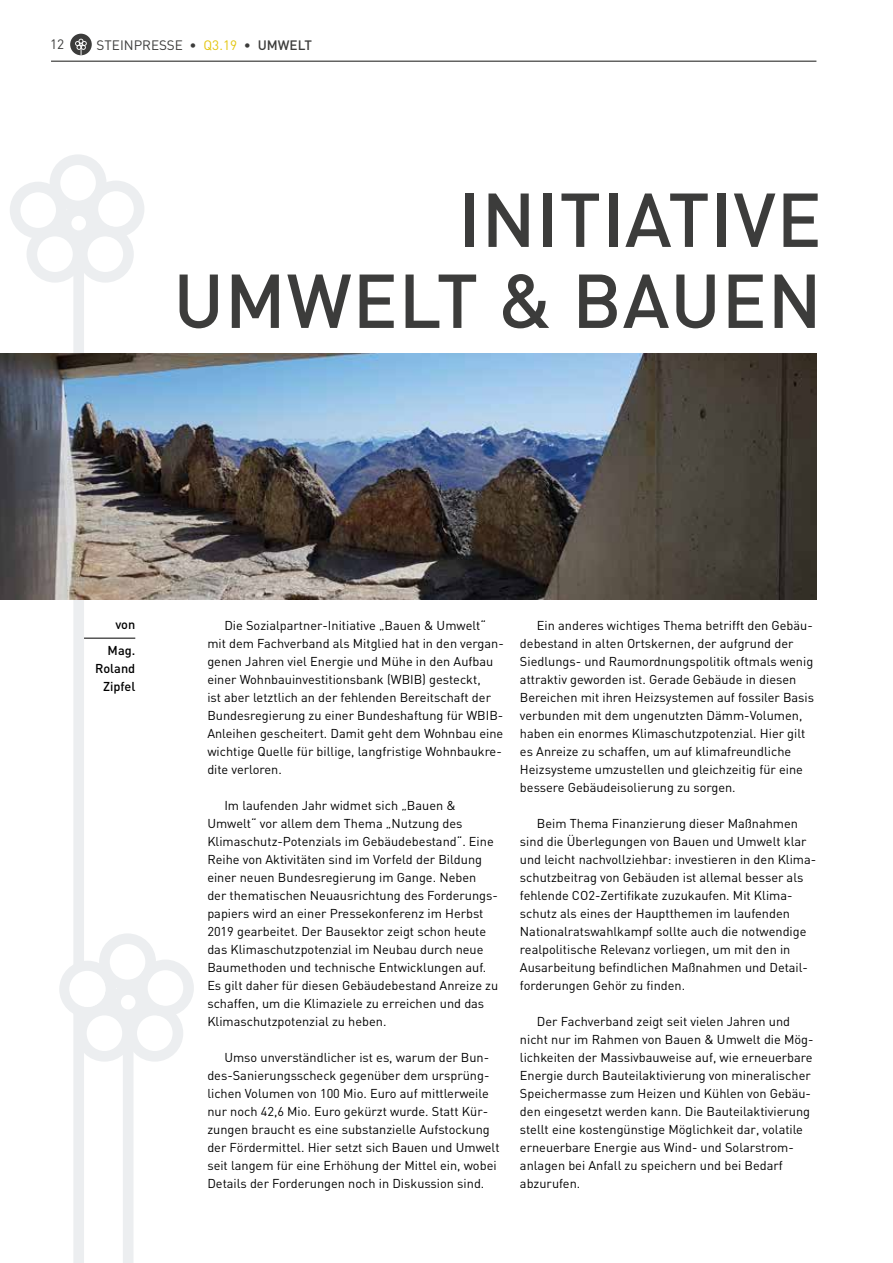
<style>
.page{position:relative;width:893px;height:1263px;background:#fff}
.page>*{position:absolute;margin:0;border:0;box-sizing:border-box;transform-origin:0 0}
.t1{font:500 75px/81px "DIN";letter-spacing:.01em;color:#3c3c3b;text-align:right}
.t2{font:13.5px "DIN";color:#3c3c3b}
.t3{font:12.75px/18px "DIN";color:#000}
.t4{font:500 12.75px/25.5px "DIN";color:#000;text-align:right}
.s1{color:#e3c50e}
.s2{font-weight:500}
</style>
<div class="page">
<hr style="left:51px;top:61px;width:765px;height:1px;background:#3c3c3b">
<div style="left:70px;top:34px;width:22px;height:21px;background:#3c3c3b;border-radius:50%"></div>
<svg style="left:75px;top:39px;width:12px;height:16px"></svg>
<svg style="left:10px;top:154px;width:184px;height:1109px"></svg>
<img style="left:0;top:354px;width:816px;height:246px">
<div style="left:69px;top:971px;width:36px;height:36px;background:#fff;border-radius:50%"></div>
<hr style="left:84px;top:638px;width:51px;height:1px;background:#000">
<p class="t2" style="left:50px;top:36px;width:16px">12</p>
<p class="t2" style="left:97px;top:37px;width:217px">STEINPRESSE • <span class="s1">Q3.19</span> • <span class="s2">UMWELT</span></p>
<h1 class="t1" style="left:173px;top:177px;width:650px">INITIATIVE<br>UMWELT &amp; BAUEN</h1>
<p class="t4" style="left:108px;top:611px;width:29px">von<br>Mag.</p>
<p class="t4" style="left:95px;top:659px;width:42px;line-height:18px">Roland<br>Zipfel</p>
<p class="t3" style="left:207px;top:616px;width:298px;text-indent:17px">Die Sozialpartner-Initiative „Bauen &amp; Umwelt“ mit dem Fachverband als Mitglied hat in den vergan&shy;genen Jahren viel Energie und Mühe in den Aufbau einer Wohnbauinvestitionsbank (WBIB) gesteckt,<br>ist aber letztlich an der fehlenden Bereitschaft der Bundesregierung zu einer Bundeshaftung für WBIB-Anleihen gescheitert. Damit geht dem Wohnbau eine wichtige Quelle für billige, langfristige Wohnbaukre&shy;dite verloren.</p>
<p class="t3" style="left:207px;top:796px;width:292px;text-indent:17px">Im laufenden Jahr widmet sich „Bauen &amp; Umwelt“ vor allem dem Thema „Nutzung des Klimaschutz-Potenzials im Gebäudebestand“. Eine Reihe von Aktivitäten sind im Vorfeld der Bildung einer neuen Bundesregierung im Gange. Neben der thematischen Neuausrichtung des Forderungs&shy;papiers wird an einer Pressekonferenz im Herbst 2019 gearbeitet. Der Bausektor zeigt schon heute das Klimaschutzpotenzial im Neubau durch neue Baumethoden und technische Entwicklungen auf.<br>Es gilt daher für diesen Gebäudebestand Anreize zu schaffen, um die Klimaziele zu erreichen und das Klimaschutzpotenzial zu heben.</p>
<p class="t3" style="left:207px;top:1048px;width:294px;text-indent:17px">Umso unverständlicher ist es, warum der Bun&shy;des-Sanierungsscheck gegenüber dem ursprüng&shy;lichen Volumen von 100 Mio. Euro auf mittlerweile nur noch 42,6 Mio. Euro gekürzt wurde. Statt Kür&shy;zungen braucht es eine substanzielle Aufstockung der Fördermittel. Hier setzt sich Bauen und Umwelt seit langem für eine Erhöhung der Mittel ein, wobei Details der Forderungen noch in Diskussion sind.</p>
<p class="t3" style="left:520px;top:616px;width:296px;text-indent:17px">Ein anderes wichtiges Thema betrifft den Gebäu&shy;debestand in alten Ortskernen, der aufgrund der Siedlungs- und Raumordnungspolitik oftmals wenig attraktiv geworden ist. Gerade Gebäude in diesen Bereichen mit ihren Heizsystemen auf fossiler Basis verbunden mit dem ungenutzten Dämm-Volumen, haben ein enormes Klimaschutzpotenzial. Hier gilt es Anreize zu schaffen, um auf klimafreundliche Heizsysteme umzustellen und gleichzeitig für eine bessere Gebäudeisolierung zu sorgen.</p>
<p class="t3" style="left:520px;top:814px;width:298px;text-indent:17px">Beim Thema Finanzierung dieser Maßnahmen sind die Überlegungen von Bauen und Umwelt klar und leicht nachvollziehbar: investieren in den Klima&shy;schutzbeitrag von Gebäuden ist allemal besser als fehlende CO2-Zertifikate zuzukaufen. Mit Klima&shy;schutz als eines der Hauptthemen im laufenden Nationalratswahlkampf sollte auch die notwendige realpolitische Relevanz vorliegen, um mit den in Ausarbeitung befindlichen Maßnahmen und Detail&shy;forderungen Gehör zu finden.</p>
<p class="t3" style="left:520px;top:1012px;width:295px;text-indent:17px">Der Fachverband zeigt seit vielen Jahren und nicht nur im Rahmen von Bauen &amp; Umwelt die Mög&shy;lichkeiten der Massivbauweise auf, wie erneuerbare Energie durch Bauteilaktivierung von mineralischer Speichermasse zum Heizen und Kühlen von Gebäu&shy;den eingesetzt werden kann. Die Bauteilaktivierung stellt eine kostengünstige Möglichkeit dar, volatile erneuerbare Energie aus Wind- und Solarstrom&shy;anlagen bei Anfall zu speichern und bei Bedarf abzurufen.</p>
</div>
